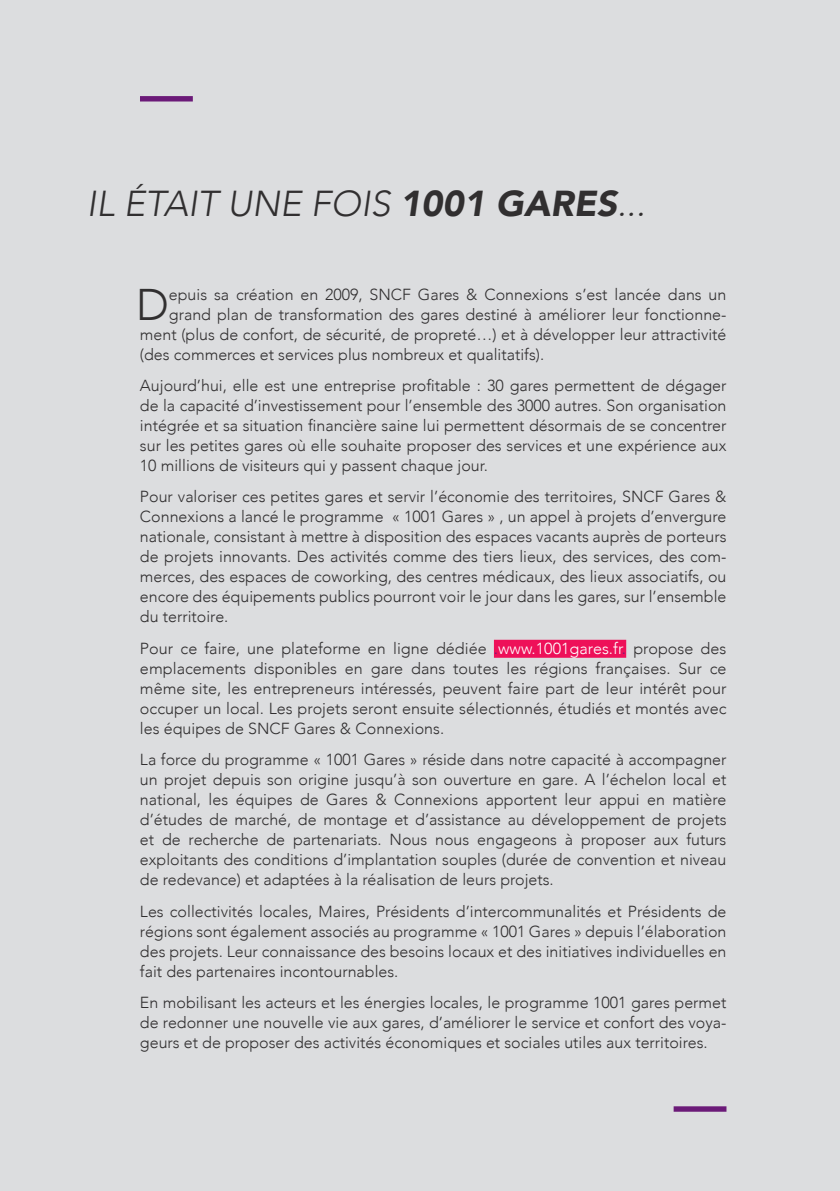
<style>
.page{position:relative;width:840px;height:1191px;background:#fff}
.page>*{position:absolute;margin:0;border:0;box-sizing:border-box;transform-origin:0 0}
.t1{font:300 44.2px "Avenir";color:#312f30}
.t2{font:italic 300 36px "Avenir";color:#312f30}
.t3{font:300 16px/20px "Avenir";color:#312f30;text-align:justify}
.s1{font-weight:900}
.s2{color:#6b1a78}
.s3{color:#fff}
</style>
<div class="page">
<div style="left:0;top:0;width:839px;height:1191px;background:#dcdddf"></div>
<div style="left:493px;top:640px;width:133px;height:18px;background:#ee1059"></div>
<div style="left:140px;top:96px;width:53px;height:5px;background:#6b1a78"></div>
<div style="left:673px;top:1106px;width:53px;height:5px;background:#6b1a78"></div>
<p class="t2" style="left:87px;top:182px;width:559px">IL ÉTAIT UNE FOIS <span class="s1">1001 GARES</span>...</p>
<p class="t1" style="left:136px;top:278px;width:34px">D</p>
<p class="t3" style="left:169px;top:284px;width:558px">epuis sa création en 2009, SNCF Gares &amp; Connexions s’est lancée dans un</p>
<p class="t3" style="left:169px;top:304px;width:558px">grand plan de transformation des gares destiné à améliorer leur fonctionne-</p>
<p class="t3" style="left:140px;top:324px;width:587px">ment (plus de confort, de sécurité, de propreté…) et à développer leur attractivité</p>
<p class="t3" style="left:140px;top:344px;width:405px">(des commerces et services plus nombreux et qualitatifs).</p>
<p class="t3" style="left:140px;top:375px;width:587px">Aujourd’hui, elle est une entreprise profitable : 30 gares permettent de dégager de la capacité d’investissement pour l’ensemble des 3000 autres. Son organisation intégrée et sa situation financière saine lui permettent désormais de se concentrer sur les petites gares où elle souhaite proposer des services et une expérience aux 10 millions de visiteurs qui y passent chaque jour.</p>
<p class="t3" style="left:140px;top:487px;width:587px">Pour valoriser ces petites gares et servir l’économie des territoires, SNCF Gares &amp; Connexions a lancé le programme « 1001 Gares » , un appel à projets d’envergure nationale, consistant à mettre à disposition des espaces vacants auprès de porteurs de projets innovants. Des activités comme des tiers lieux, des services, des com&shy;merces, des espaces de coworking, des centres médicaux, des lieux associatifs, ou encore des équipements publics pourront voir le jour dans les gares, sur l’ensemble du territoire.</p>
<p class="t3" style="left:140px;top:638px;width:587px">Pour ce faire, une plateforme en ligne dédiée <span class="s2">.</span><span class="s3">www.1001gares.fr</span><span class="s2">.</span> propose des emplacements disponibles en gare dans toutes les régions françaises. Sur ce même site, les entrepreneurs intéressés, peuvent faire part de leur intérêt pour occuper un local. Les projets seront ensuite sélectionnés, étudiés et montés avec les équipes de SNCF Gares &amp; Connexions.</p>
<p class="t3" style="left:140px;top:749px;width:587px">La force du programme « 1001 Gares » réside dans notre capacité à accompagner un projet depuis son origine jusqu’à son ouverture en gare. A l’échelon local et national, les équipes de Gares &amp; Connexions apportent leur appui en matière d’études de marché, de montage et d’assistance au développement de projets et de recherche de partenariats. Nous nous engageons à proposer aux futurs exploitants des conditions d’implantation souples (durée de convention et niveau de redevance) et adaptées à la réalisation de leurs projets.</p>
<p class="t3" style="left:140px;top:901px;width:587px">Les collectivités locales, Maires, Présidents d’intercommunalités et Présidents de régions sont également associés au programme « 1001 Gares » depuis l’élaboration des projets. Leur connaissance des besoins locaux et des initiatives individuelles en fait des partenaires incontournables.</p>
<p class="t3" style="left:140px;top:992px;width:587px">En mobilisant les acteurs et les énergies locales, le programme 1001 gares permet de redonner une nouvelle vie aux gares, d’améliorer le service et confort des voya&shy;geurs et de proposer des activités économiques et sociales utiles aux territoires.</p>
</div>
